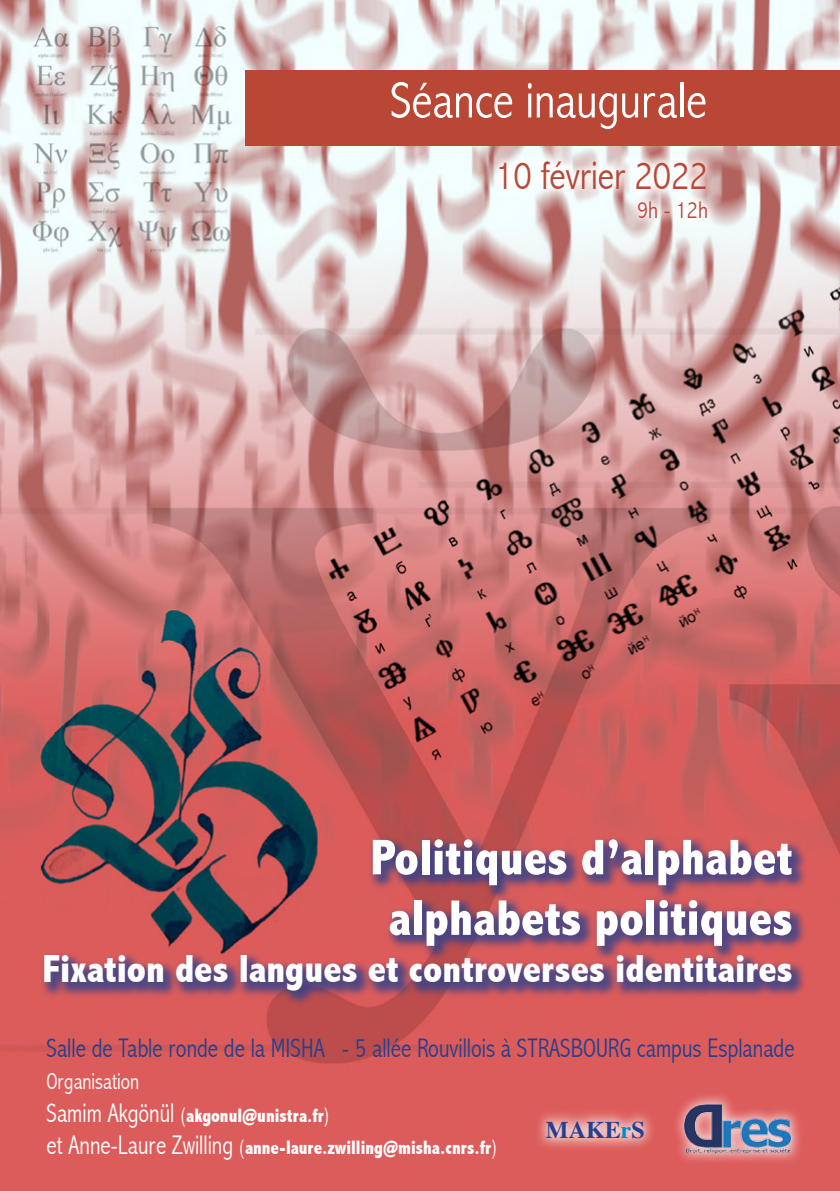
<style>
.page{position:relative;width:840px;height:1191px;background:#fff}
.page>*{position:absolute;margin:0;border:0;box-sizing:border-box;transform-origin:0 0}
.t1{font:300 condensed 51.4px "Abadi";color:#fff}
.t2{font:800 condensed 50.4px/60.6px "Abadi";color:#fff;text-align:center}
.t3{font:300 condensed 40px "Abadi";color:#b94736}
.t4{font:800 condensed 39.2px "Abadi";color:#fff}
.t5{font:300 condensed 26.8px "Abadi";color:#25408f;scale:.94 1}
.t6{font:300 condensed 24px "Abadi";color:#b94736}
.t7{font:700 24px "Times";color:#25408f}
.t8{font:300 condensed 23.2px "Abadi";color:#fff;scale:.94 1}
.t9{font:800 condensed 19.4px/32.2px "Abadi";color:#fff;scale:.94 1}
.s1{font-weight:300;font-size:26.8px}
.s2{font-weight:300;font-size:20.8px}
.s3{color:#0089cf}
</style>
<div class="page">
<img style="left:0;top:0;width:839px;height:1191px">
<div style="left:245px;top:70px;width:594px;height:75px;background:#b94736"></div>
<div style="left:39px;top:836px;width:767px;height:170px;background:#25408f;opacity:.75"></div>
<svg style="left:487px;top:147px;width:232px;height:83px"></svg>
<div style="left:671px;top:1091px;width:132px;height:74px;background:#fff;opacity:.75"></div>
<img style="left:682px;top:1102px;width:110px;height:51px">
<div style="left:533px;top:1108px;width:123px;height:43px;background:#fff;opacity:.75"></div>
<h1 class="t1" style="left:390px;top:70px;width:318px">Séance inaugurale</h1>
<h3 class="t3" style="left:495px;top:152px;width:214px">10 février 2022</h3>
<p class="t6" style="left:636px;top:196px;width:72px">9h - 12h</p>
<h2 class="t2" style="left:370px;top:827px;width:423px">Politiques d’alphabet alphabets politiques</h2>
<h3 class="t4" style="left:43px;top:946px;width:751px">Fixation des langues et controverses identitaires</h3>
<h3 class="t5" style="left:46px;top:1032px;width:796px">Salle de Table ronde de la MISHA - 5 allée Rouvillois à STRASBOURG campus Esplanade</h3>
<p class="t8" style="left:46px;top:1068px;width:100px">Organisation</p>
<p class="t9" style="left:46px;top:1099px;width:480px"><span class="s1">Samim Akgönül</span> <span class="s2">(</span>akgonul@unistra.fr<span class="s2">)<br></span><span class="s1">et Anne-Laure Zwilling</span> <span class="s2">(</span>anne-laure.zwilling@misha.cnrs.fr<span class="s2">)</span></p>
<p class="t7" style="left:545px;top:1107px;width:100px">MAKE<span class="s3">r</span>S</p>
</div>
